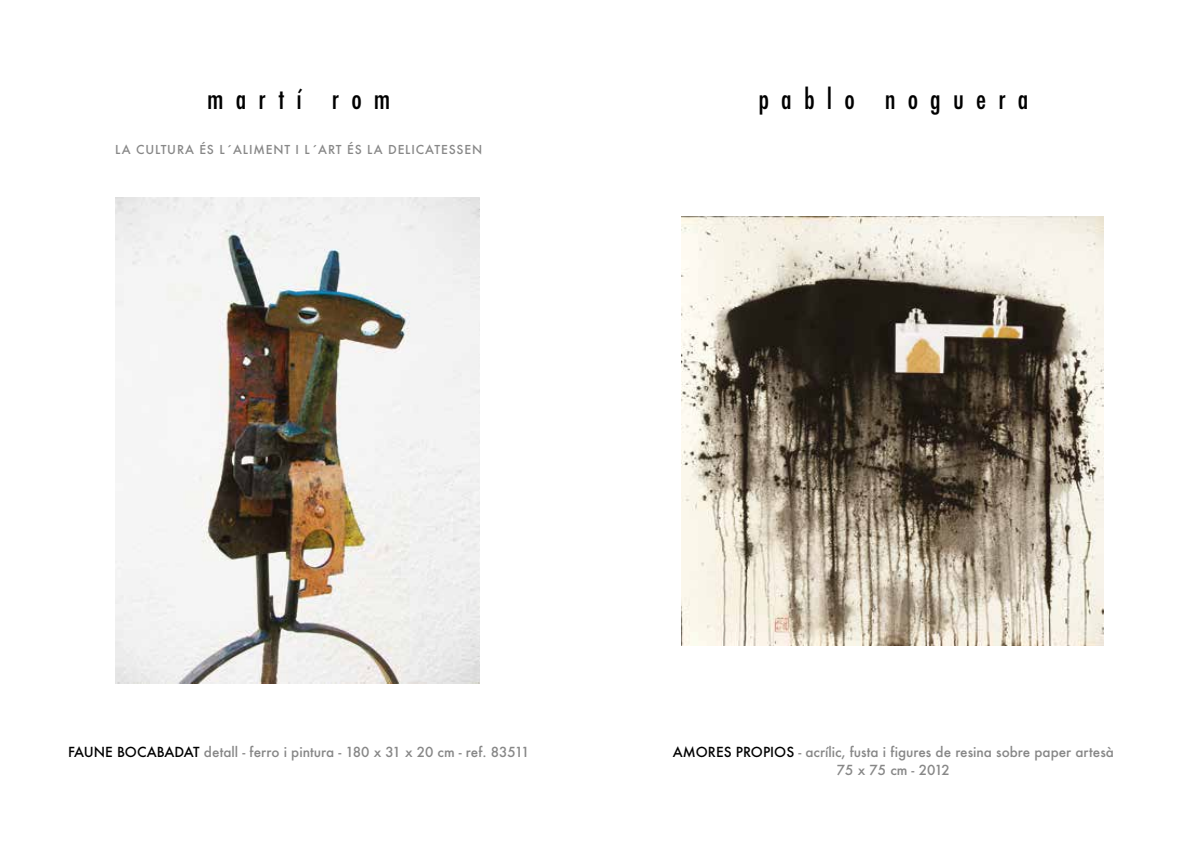
<style>
.page{position:relative;width:1191px;height:851px;background:#fff}
.page>*{position:absolute;margin:0;border:0;box-sizing:border-box;transform-origin:0 0}
.t1{font:500 condensed 27px "Futura";letter-spacing:.45em;color:#000}
.t2{font:500 13.5px/17.5px "Futura";color:#878787;text-align:center}
.t3{font:500 12px "Futura";letter-spacing:.07em;color:#878787}
.s1{color:#000}
</style>
<div class="page">
<img style="left:681px;top:217px;width:422px;height:428px">
<img style="left:116px;top:198px;width:363px;height:485px">
<h1 class="t1" style="left:207px;top:81px;width:185px">martí rom</h1>
<p class="t3" style="left:115px;top:142px;width:368px">LA CULTURA ÉS L´ALIMENT I L´ART ÉS LA DELICATESSEN</p>
<h1 class="t1" style="left:758px;top:81px;width:272px">pablo noguera</h1>
<p class="t2" style="left:68px;top:742px;width:463px"><span class="s1">FAUNE BOCABADAT</span> detall - ferro i pintura - 180 x 31 x 20 cm - ref. 83511</p>
<p class="t2" style="left:673px;top:742px;width:442px"><span class="s1">AMORES PROPIOS</span> - acrílic, fusta i figures de resina sobre paper artesà<br>75 x 75 cm - 2012</p>
</div>
